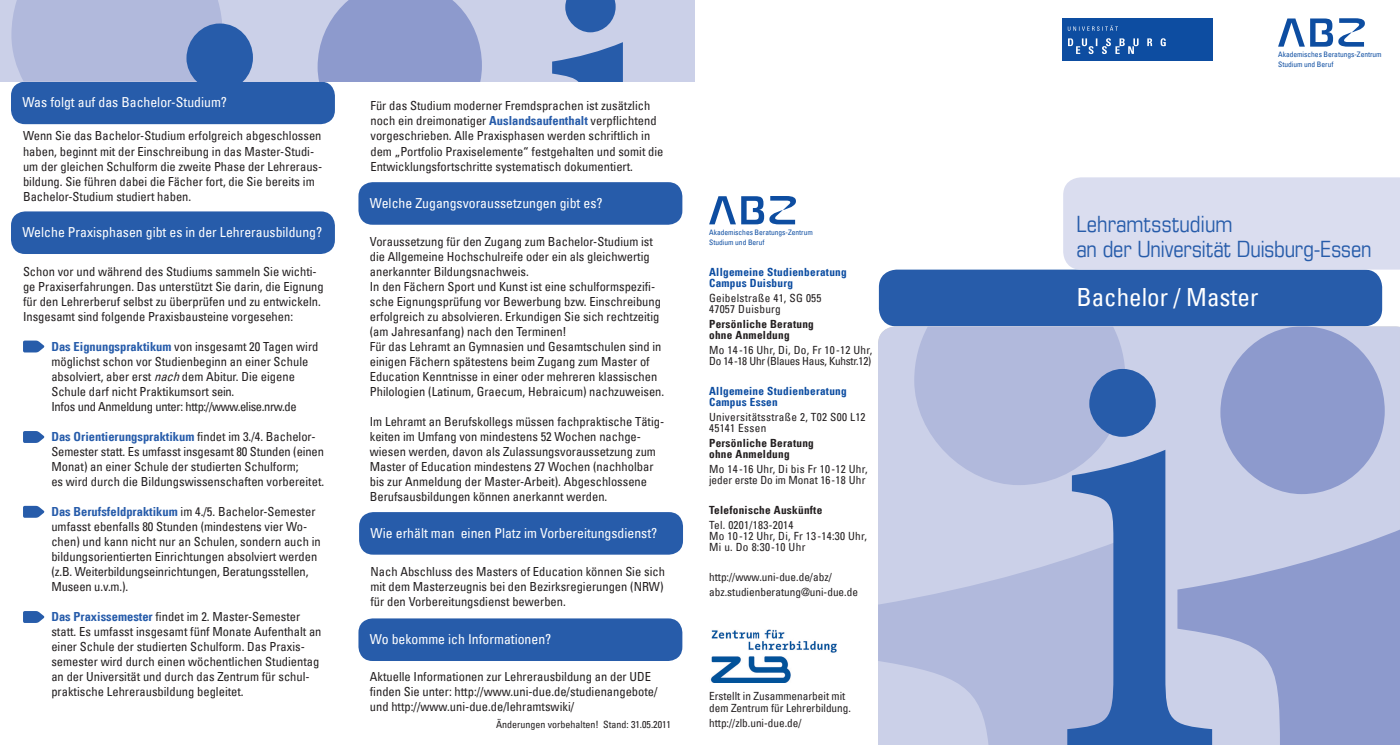
<style>
.page{position:relative;width:1400px;height:745px;background:#fff}
.page>*{position:absolute;margin:0;border:0;box-sizing:border-box;transform-origin:0 0}
.t1{font:condensed 25px "Univers LT";color:#fff}
.t2{font:condensed 22.5px/25px "Eurostile LT";letter-spacing:-.01em;color:#275caa}
.t3{font:condensed 13.75px "Univers LT";color:#fff}
.t4{font:condensed 12.5px/15px "Univers LT";color:#231f20}
.t5{font:condensed 11.25px/11.2px "Univers LT";letter-spacing:.025em;color:#231f20}
.t6{font:condensed 11.25px/14.8px "Univers LT";color:#231f20}
.t7{font:700 condensed 11.25px/11.2px "Univers LT";letter-spacing:.025em;color:#231f20}
.t8{font:700 condensed 11.25px/11.2px "Univers LT";letter-spacing:.025em;color:#0d4da1}
.t9{font:condensed 11.25px/11.2px "Univers LT";letter-spacing:-.02em;color:#231f20}
.t10{font:condensed 10px "Univers LT";color:#231f20}
.t11{font:condensed 7.5px/10px "Univers LT";letter-spacing:-.005em;color:#0d4da1}
.s1{font-weight:700;color:#275caa}
.s2{font-style:italic}
</style>
<div class="page">
<div style="left:879px;top:269px;width:503px;height:57px;background:#275caa;border-radius:18px"></div>
<div style="left:1063px;top:177px;width:337px;height:92px;background:#daddef"></div>
<div style="left:878px;top:326px;width:522px;height:200px;background:#cbd0e8"></div>
<svg style="left:914px;top:326px;width:211px;height:159px;background:#b4bbdd"></svg>
<svg style="left:878px;top:526px;width:189px;height:218px;background:#bcc3e1"></svg>
<div style="left:1220px;top:326px;width:164px;height:168px;background:#8d9acd;border-radius:50%"></div>
<svg style="left:1212px;top:525px;width:188px;height:219px;background:#a0abd5"></svg>
<div style="left:1089px;top:369px;width:66px;height:67px;background:#275caa;border-radius:50%"></div>
<svg style="left:1067px;top:449px;width:145px;height:295px;background:#8099cb"></svg>
<svg style="left:709px;top:196px;width:87px;height:28px"></svg>
<div style="left:1062px;top:18px;width:150px;height:43px;background:#0d4da1"></div>
<svg style="left:1067px;top:25px;width:51px;height:6px"></svg>
<svg style="left:1068px;top:38px;width:98px;height:16px"></svg>
<svg style="left:1278px;top:18px;width:87px;height:29px"></svg>
<div style="left:11px;top:82px;width:324px;height:42px;background:#275caa;border-radius:14px"></div>
<div style="left:11px;top:211px;width:324px;height:43px;background:#275caa;border-radius:14px"></div>
<div style="left:358px;top:182px;width:324px;height:42px;background:#275caa;border-radius:14px"></div>
<svg style="left:23px;top:340px;width:22px;height:12px"></svg>
<svg style="left:23px;top:611px;width:22px;height:11px"></svg>
<svg style="left:23px;top:505px;width:22px;height:12px"></svg>
<svg style="left:23px;top:431px;width:22px;height:11px"></svg>
<div style="left:359px;top:511px;width:324px;height:43px;background:#275caa;border-radius:14px"></div>
<div style="left:358px;top:618px;width:324px;height:42px;background:#275caa;border-radius:14px"></div>
<div style="left:0;top:0;width:694px;height:81px;background:#cbd0e8"></div>
<svg style="left:565px;top:0;width:50px;height:32px;background:#426fb4"></svg>
<svg style="left:552px;top:42px;width:71px;height:39px"></svg>
<svg style="left:318px;top:0;width:164px;height:81px;background:#929ecf"></svg>
<svg style="left:11px;top:0;width:242px;height:81px;background:#9cabd4"></svg>
<img style="left:710px;top:629px;width:127px;height:53px">
<p class="t3" style="left:22px;top:94px;width:206px">Was folgt auf das Bachelor-Studium?</p>
<p class="t4" style="left:23px;top:128px;width:301px">Wenn Sie das Bachelor-Studium erfolgreich abgeschlossen haben, beginnt mit der Einschreibung in das Master-Studi&shy;um der gleichen Schulform die zweite Phase der Lehreraus&shy;bildung. Sie führen dabei die Fächer fort, die Sie bereits im Bachelor-Studium studiert haben.</p>
<p class="t3" style="left:22px;top:223px;width:301px">Welche Praxisphasen gibt es in der Lehrerausbildung?</p>
<p class="t4" style="left:23px;top:263px;width:302px">Schon vor und während des Studiums sammeln Sie wichti&shy;ge Praxiserfahrungen. Das unterstützt Sie darin, die Eignung für den Lehrerberuf selbst zu überprüfen und zu entwickeln.<br>Insgesamt sind folgende Praxisbausteine vorgesehen:</p>
<p class="t4" style="left:51px;top:338px;width:268px"><span class="s1">Das Eignungspraktikum</span> von insgesamt 20 Tagen wird möglichst schon vor Studienbeginn an einer Schule absolviert, aber erst <span class="s2">nach</span>dem Abitur. Die eigene Schule darf nicht Praktikumsort sein.<br>Infos und Anmeldung unter: http://www.elise.nrw.de</p>
<p class="t4" style="left:51px;top:428px;width:274px"><span class="s1">Das Orientierungspraktikum</span> findet im 3./4. Bachelor-Semester statt. Es umfasst insgesamt 80 Stunden (einen Monat) an einer Schule der studierten Schulform;<br>es wird durch die Bildungswissenschaften vorbereitet.</p>
<p class="t4" style="left:51px;top:503px;width:271px"><span class="s1">Das Berufsfeldpraktikum</span> im 4./5. Bachelor-Semester umfasst ebenfalls 80 Stunden (mindestens vier Wo&shy;chen) und kann nicht nur an Schulen, sondern auch in bildungsorientierten Einrichtungen absolviert werden (z.B. Weiterbildungseinrichtungen, Beratungsstellen, Museen u.v.m.).</p>
<p class="t4" style="left:51px;top:608px;width:272px"><span class="s1">Das Praxissemester</span> findet im 2. Master-Semester statt. Es umfasst insgesamt fünf Monate Aufenthalt an einer Schule der studierten Schulform. Das Praxis&shy;semester wird durch einen wöchentlichen Studientag an der Universität und durch das Zentrum für schul&shy;praktische Lehrerausbildung begleitet.</p>
<p class="t4" style="left:370px;top:98px;width:295px">Für das Studium moderner Fremdsprachen ist zusätzlich noch ein dreimonatiger <span class="s1">Auslandsaufenthalt</span> verpflichtend vorgeschrieben. Alle Praxisphasen werden schriftlich in dem „Portfolio Praxiselemente“ festgehalten und somit die Entwicklungsfortschritte systematisch dokumentiert.</p>
<p class="t3" style="left:370px;top:194px;width:234px">Welche Zugangsvoraussetzungen gibt es?</p>
<p class="t4" style="left:370px;top:233px;width:296px">Voraussetzung für den Zugang zum Bachelor-Studium ist die Allgemeine Hochschulreife oder ein als gleichwertig anerkannter Bildungsnachweis.<br>In den Fächern Sport und Kunst ist eine schulformspezifi&shy;sche Eignungsprüfung vor Bewerbung bzw. Einschreibung erfolgreich zu absolvieren. Erkundigen Sie sich rechtzeitig (am Jahresanfang) nach den Terminen!<br>Für das Lehramt an Gymnasien und Gesamtschulen sind in einigen Fächern spätestens beim Zugang zum Master of Education Kenntnisse in einer oder mehreren klassischen Philologien (Latinum, Graecum, Hebraicum) nachzuweisen.</p>
<p class="t4" style="left:370px;top:413px;width:296px">Im Lehramt an Berufskollegs müssen fachpraktische Tätig&shy;keiten im Umfang von mindestens 52 Wochen nachge&shy;wiesen werden, davon als Zulassungsvoraussetzung zum Master of Education mindestens 27 Wochen (nachholbar bis zur Anmeldung der Master-Arbeit). Abgeschlossene Berufsausbildungen können anerkannt werden.</p>
<p class="t3" style="left:370px;top:524px;width:288px">Wie erhält man einen Platz im Vorbereitungsdienst?</p>
<p class="t4" style="left:370px;top:563px;width:296px;text-align:justify">Nach Abschluss des Masters of Education können Sie sich mit dem Masterzeugnis bei den Bezirksregierungen (NRW) für den Vorbereitungsdienst bewerben.</p>
<p class="t3" style="left:370px;top:630px;width:183px">Wo bekomme ich Informationen?</p>
<p class="t4" style="left:370px;top:668px;width:289px">Aktuelle Informationen zur Lehrerausbildung an der UDE finden Sie unter: http://www.uni-due.de/studienangebote/ und http://www.uni-due.de/lehramtswiki/</p>
<p class="t10" style="left:496px;top:717px;width:176px">Änderungen vorbehalten! Stand: 31.05.2011</p>
<p class="t11" style="left:709px;top:227px;width:105px">Akademisches Beratungs-Zentrum<br>Studium und Beruf</p>
<p class="t8" style="left:709px;top:266px;width:139px">Allgemeine Studienberatung<br>Campus Duisburg</p>
<p class="t5" style="left:709px;top:291px;width:114px">Geibelstraße 41, SG 055<br>47057 Duisburg</p>
<p class="t7" style="left:709px;top:318px;width:106px">Persönliche Beratung ohne Anmeldung</p>
<p class="t9" style="left:709px;top:344px;width:165px">Mo 14-16 Uhr, Di, Do, Fr 10-12 Uhr,<br>Do 14-18 Uhr (Blaues Haus, Kuhstr.12)</p>
<p class="t8" style="left:709px;top:385px;width:139px">Allgemeine Studienberatung<br>Campus Essen</p>
<p class="t5" style="left:709px;top:410px;width:158px">Universitätsstraße 2, T02 S00 L12<br>45141 Essen</p>
<p class="t7" style="left:709px;top:437px;width:106px">Persönliche Beratung ohne Anmeldung</p>
<p class="t5" style="left:709px;top:463px;width:160px">Mo 14-16 Uhr, Di bis Fr 10-12 Uhr, jeder erste Do im Monat 16-18 Uhr</p>
<p class="t7" style="left:709px;top:503px;width:115px">Telefonische Auskünfte</p>
<p class="t5" style="left:709px;top:518px;width:159px">Tel. 0201/183-2014<br>Mo 10-12 Uhr, Di, Fr 13-14:30 Uhr,<br>Mi u. Do 8:30-10 Uhr</p>
<p class="t6" style="left:709px;top:569px;width:150px">http://www.uni-due.de/abz/ abz.studienberatung@uni-due.de</p>
<p class="t6" style="left:709px;top:690px;width:143px;line-height:11.2px">Erstellt in Zusammenarbeit mit dem Zentrum für Lehrerbildung.</p>
<p class="t6" style="left:709px;top:714px;width:94px">http://zlb.uni-due.de/</p>
<p class="t11" style="left:1278px;top:49px;width:105px">Akademisches Beratungs-Zentrum<br>Studium und Beruf</p>
<h2 class="t2" style="left:1076px;top:211px;width:296px">Lehramtsstudium<br>an der Universität Duisburg-Essen</h2>
<h1 class="t1" style="left:1076px;top:281px;width:183px">Bachelor / Master</h1>
</div>
